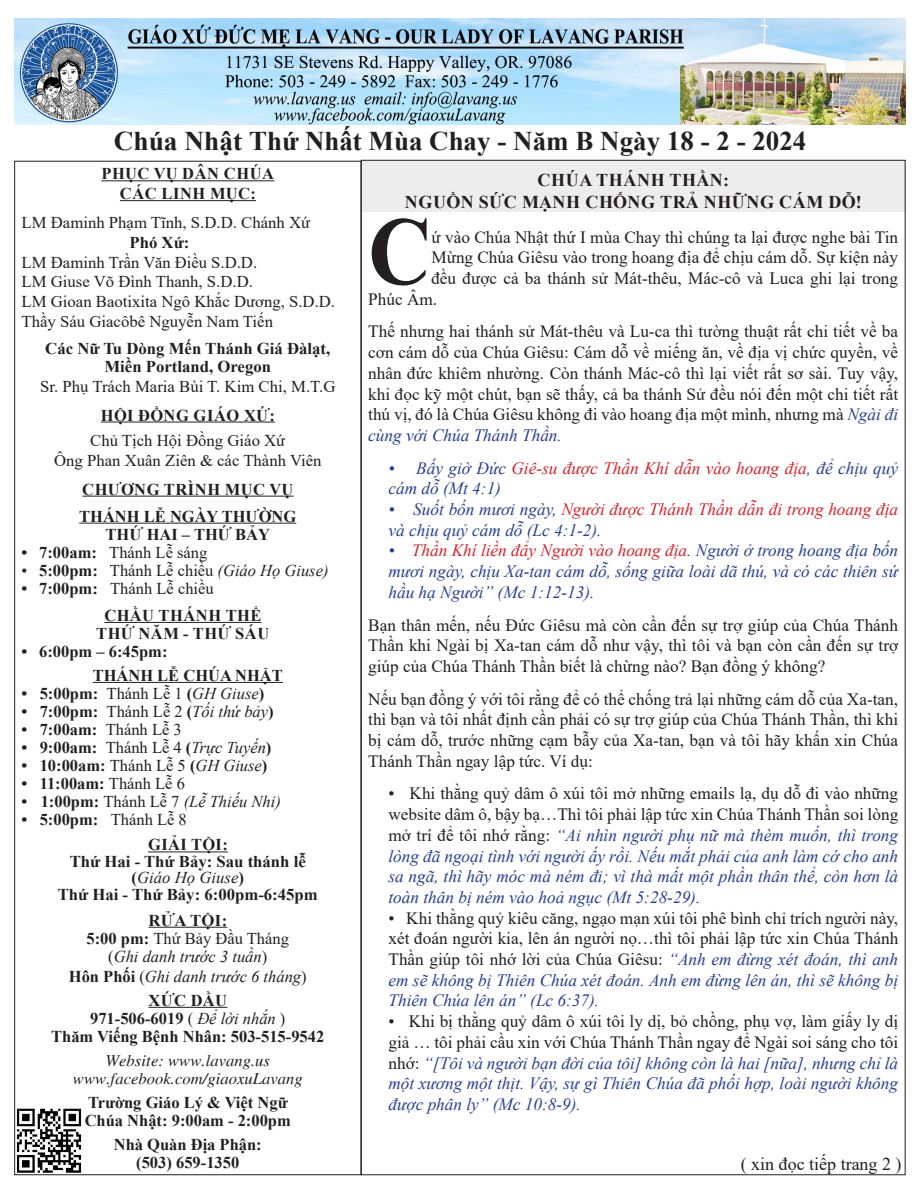
<style>
.page{position:relative;width:918px;height:1188px;background:#fff}
.page>*{position:absolute;margin:0;border:0;box-sizing:border-box;transform-origin:0 0}
.t1{font:700 97.05px "Times New Roman";color:#231f20;scale:.9 1}
.t2{font:700 27px "Times New Roman";color:#231f20}
.t3{font:700 18px "Times New Roman";letter-spacing:.035em;color:#231f20}
.t4{font:18px "Times New Roman";color:#231f20}
.t5{font:17.25px/20.7px "Times New Roman";color:#231f20;text-align:justify}
.t6{font:italic 17.25px/20.7px "Times New Roman";color:#253f8e;text-align:justify}
.t7{font:700 16.5px "Times New Roman";color:#231f20}
.t8{font:16.5px "Times New Roman";color:#231f20}
.t9{font:italic 16.5px "Times New Roman";color:#231f20}
.t10{font:700 16.5px/27px "Times New Roman";letter-spacing:.035em;color:#231f20}
.t11{font:16.5px "VNI Times Italic";color:#231f20}
.t12{font:700 16.5px "Times New Roman";letter-spacing:.025em;color:#231f20}
.t13{font:700 16.5px "Times New Roman";letter-spacing:.02em;color:#231f20}
.s1{font-weight:700}
.s2{font-style:italic}
.s3{font-weight:400}
.s4{font-weight:400;font-style:italic}
.s5{font-weight:700;font-style:normal}
.s6{font-style:normal}
.s7{font-style:italic;color:#253f8e}
.s8{color:#d1232a}
.s9{font-style:normal;color:#231f20}
</style>
<div class="page">
<div style="left:362px;top:160px;width:544px;height:52px;background:#ededed"></div>
<hr style="left:101px;top:180px;width:173px;height:1px;background:#231f20">
<hr style="left:120px;top:200px;width:136px;height:1px;background:#231f20">
<hr style="left:101px;top:422px;width:174px;height:1px;background:#231f20">
<hr style="left:82px;top:496px;width:212px;height:1px;background:#231f20">
<hr style="left:79px;top:523px;width:217px;height:1px;background:#231f20">
<hr style="left:104px;top:622px;width:157px;height:1px;background:#231f20">
<hr style="left:93px;top:682px;width:190px;height:1px;background:#231f20">
<hr style="left:148px;top:852px;width:80px;height:1px;background:#231f20">
<hr style="left:149px;top:927px;width:78px;height:1px;background:#231f20">
<hr style="left:149px;top:1007px;width:78px;height:1px;background:#231f20">
<img style="left:15px;top:18px;width:891px;height:106px">
<img style="left:14px;top:1107px;width:71px;height:69px">
<p class="t2" style="left:114px;top:121px;width:694px">Chúa Nhật Thứ Nhất Mùa Chay - Năm B Ngày 18 - 2 - 2024</p>
<p class="t3" style="left:538px;top:167px;width:193px">CHÚA THÁNH THẦN:</p>
<p class="t3" style="left:405px;top:189px;width:458px">NGUỒN SỨC MẠNH CHỐNG TRẢ NHỮNG CÁM DỖ!</p>
<p class="t1" style="left:368px;top:182px;width:72px">C</p>
<p class="t10" style="left:101px;top:160px;width:174px">PHỤC VỤ DÂN CHÚA</p>
<p class="t10" style="left:120px;top:180px;width:137px">CÁC LINH MỤC:</p>
<p class="t8" style="left:22px;top:211px;width:290px">LM Đaminh Phạm Tĩnh, S.D.D. Chánh Xứ</p>
<p class="t7" style="left:130px;top:230px;width:61px">Phó Xứ:</p>
<p class="t8" style="left:22px;top:250px;width:237px">LM Đaminh Trần Văn Điều S.D.D.</p>
<p class="t8" style="left:22px;top:270px;width:233px">LM Giuse Võ Đình Thanh, S.D.D.</p>
<p class="t8" style="left:22px;top:290px;width:315px">LM Gioan Baotixita Ngô Khắc Dương, S.D.D.</p>
<p class="t8" style="left:22px;top:310px;width:253px">Thầy Sáu Giacôbê Nguyễn Nam Tiến</p>
<p class="t7" style="left:45px;top:337px;width:287px">Các Nữ Tu Dòng Mến Thánh Giá Đàlạt,</p>
<p class="t7" style="left:105px;top:355px;width:168px">Miền Portland, Oregon</p>
<p class="t8" style="left:40px;top:375px;width:297px">Sr. Phụ Trách Maria Bùi T. Kim Chi, M.T.G</p>
<p class="t13" style="left:101px;top:403px;width:175px">HỘI ĐỒNG GIÁO XỨ:</p>
<p class="t8" style="left:90px;top:429px;width:197px">Chủ Tịch Hội Đồng Giáo Xứ</p>
<p class="t8" style="left:54px;top:449px;width:269px">Ông Phan Xuân Ziên &amp; các Thành Viên</p>
<p class="t12" style="left:82px;top:477px;width:213px">CHƯƠNG TRÌNH MỤC VỤ</p>
<p class="t7" style="left:79px;top:504px;width:219px">THÁNH LỄ NGÀY THƯỜNG</p>
<p class="t7" style="left:106px;top:522px;width:166px">THỨ HAI – THỨ BẢY</p>
<p class="t8" style="left:22px;top:540px;width:187px"><span class="s1">• 7:00am:</span> Thánh Lễ sáng</p>
<p class="t8" style="left:22px;top:558px;width:308px">• <span class="s1">5:00pm:</span> Thánh Lễ chiều <span class="s2">(Giáo Họ Giuse)</span></p>
<p class="t10" style="left:104px;top:574px;width:159px;text-indent:-83px">• 7:00pm: <span class="s3">Thánh Lễ chiều<br></span>CHẦU THÁNH THỂ</p>
<p class="t10" style="left:96px;top:619px;width:175px">THỨ NĂM - THỨ SÁU</p>
<p class="t7" style="left:22px;top:639px;width:147px">• 6:00pm – 6:45pm:</p>
<p class="t7" style="left:93px;top:663px;width:192px">THÁNH LỄ CHÚA NHẬT</p>
<p class="t7" style="left:22px;top:681px;width:244px">• 5:00pm: <span class="s3">Thánh Lễ 1</span> (<span class="s4">GH Giuse</span>)</p>
<p class="t7" style="left:22px;top:699px;width:254px">• 7:00pm: <span class="s3">Thánh Lễ 2</span> (<span class="s4">Tối thứ bảy</span>)</p>
<p class="t7" style="left:22px;top:717px;width:162px">• 7:00am: <span class="s3">Thánh Lễ 3</span></p>
<p class="t7" style="left:22px;top:735px;width:251px">• 9:00am: <span class="s3">Thánh Lễ 4</span> (<span class="s4">Trực Tuyến</span>)</p>
<p class="t7" style="left:22px;top:753px;width:247px">• 10:00am: <span class="s3">Thánh Lễ 5</span> (<span class="s4">GH Giuse</span>)</p>
<p class="t7" style="left:22px;top:771px;width:165px">• 11:00am: <span class="s3">Thánh Lễ 6</span></p>
<p class="t9" style="left:22px;top:790px;width:261px"><span class="s5">• 1:00pm:</span> <span class="s6">Thánh Lễ 7</span> (Lễ Thiếu Nhi)</p>
<p class="t7" style="left:22px;top:807px;width:167px">• 5:00pm: <span class="s3">Thánh Lễ 8</span></p>
<p class="t7" style="left:148px;top:833px;width:81px">GIẢI TỘI:</p>
<p class="t7" style="left:70px;top:850px;width:238px">Thứ Hai - Thứ Bảy: Sau thánh lễ</p>
<p class="t9" style="left:132px;top:867px;width:114px"><span class="s5">(</span>Giáo Họ Giuse<span class="s5">)</span></p>
<p class="t7" style="left:58px;top:883px;width:262px">Thứ Hai - Thứ Bảy: 6:00pm-6:45pm</p>
<p class="t7" style="left:149px;top:908px;width:80px">RỬA TỘI:</p>
<p class="t8" style="left:87px;top:927px;width:204px"><span class="s1">5:00 pm:</span> Thứ Bảy Đầu Tháng</p>
<p class="t9" style="left:108px;top:945px;width:160px"><span class="s6">(</span>Ghi danh trước 3 tuần<span class="s6">)</span></p>
<p class="t9" style="left:69px;top:965px;width:239px"><span class="s5">Hôn Phối</span> <span class="s6">(</span>Ghi danh trước 6 tháng<span class="s6">)</span></p>
<p class="t7" style="left:149px;top:988px;width:80px">XỨC DẦU</p>
<p class="t7" style="left:90px;top:1006px;width:197px">971-506-6019 <span class="s3">(</span> <span class="s4">Để lời nhắn</span> <span class="s3">)</span></p>
<p class="t7" style="left:51px;top:1024px;width:275px">Thăm Viếng Bệnh Nhân: 503-515-9542</p>
<p class="t11" style="left:105px;top:1048px;width:166px">Website: www.lavang.us</p>
<p class="t11" style="left:73px;top:1066px;width:231px">www.facebook.com/giaoxuLavang</p>
<p class="t7" style="left:88px;top:1090px;width:201px">Trường Giáo Lý &amp; Việt Ngữ</p>
<p class="t7" style="left:85px;top:1108px;width:208px">Chúa Nhật: 9:00am - 2:00pm</p>
<p class="t7" style="left:114px;top:1132px;width:150px">Nhà Quàn Địa Phận:</p>
<p class="t7" style="left:136px;top:1150px;width:105px">(503) 659-1350</p>
<p class="t4" style="left:741px;top:1152px;width:162px">( xin đọc tiếp trang 2 )</p>
<p class="t5" style="left:431px;top:226px;width:468px">ứ vào Chúa Nhật thứ I mùa Chay thì chúng ta lại được nghe bài Tin</p>
<p class="t5" style="left:431px;top:247px;width:468px">Mừng Chúa Giêsu vào trong hoang địa để chịu cám dỗ. Sự kiện này</p>
<p class="t5" style="left:431px;top:267px;width:468px">đều được cả ba thánh sử Mát-thêu, Mác-cô và Luca ghi lại trong</p>
<p class="t5" style="left:368px;top:288px;width:70px">Phúc Âm.</p>
<p class="t5" style="left:368px;top:321px;width:532px">Thế nhưng hai thánh sử Mát-thêu và Lu-ca thì tường thuật rất chi tiết về ba cơn cám dỗ của Chúa Giêsu: Cám dỗ về miếng ăn, về địa vị chức quyền, về nhân đức khiêm nhường. Còn thánh Mác-cô thì lại viết rất sơ sài. Tuy vậy, khi đọc kỹ một chút, bạn sẽ thấy, cả ba thánh Sử đều nói đến một chi tiết rất thú vị, đó là Chúa Giêsu không đi vào hoang địa một mình, nhưng mà <span class="s7">Ngài đi cùng với Chúa Thánh Thần.</span></p>
<p class="t6" style="left:388px;top:457px;width:511px">• Bấy giờ Đức <span class="s8">Giê-su được Thần Khí dẫn vào hoang địa</span>, để chịu quỷ cám dỗ (Mt 4:1)</p>
<p class="t6" style="left:388px;top:499px;width:511px">• Suốt bốn mươi ngày, <span class="s8">Người được Thánh Thần dẫn đi trong hoang địa </span>và chịu quỷ cám dỗ (Lc 4:1-2).</p>
<p class="t6" style="left:388px;top:540px;width:511px">• <span class="s8">Thần Khí liền đẩy Người vào hoang địa</span>. Người ở trong hoang địa bốn mươi ngày, chịu Xa-tan cám dỗ, sống giữa loài dã thú, và có các thiên sứ hầu hạ Người” (Mc 1:12-13).</p>
<p class="t5" style="left:368px;top:614px;width:532px">Bạn thân mến, nếu Đức Giêsu mà còn cần đến sự trợ giúp của Chúa Thánh Thần khi Ngài bị Xa-tan cám dỗ như vậy, thì tôi và bạn còn cần đến sự trợ giúp của Chúa Thánh Thần biết là chừng nào? Bạn đồng ý không?</p>
<p class="t5" style="left:368px;top:688px;width:532px">Nếu bạn đồng ý với tôi rằng để có thể chống trả lại những cám dỗ của Xa-tan, thì bạn và tôi nhất định cần phải có sự trợ giúp của Chúa Thánh Thần, thì khi bị cám dỗ, trước những cạm bẫy của Xa-tan, bạn và tôi hãy khấn xin Chúa Thánh Thần ngay lập tức. Ví dụ:</p>
<p class="t6" style="left:388px;top:783px;width:511px"><span class="s9">• Khi thằng quỷ dâm ô xúi tôi mở những emails lạ, dụ dỗ đi vào những website dâm ô, bậy bạ…Thì tôi phải lập tức xin Chúa Thánh Thần soi lòng mở trí để tôi nhớ rằng:</span> “Ai nhìn người phụ nữ mà thèm muốn, thì trong lòng đã ngoại tình với người ấy rồi. Nếu mắt phải của anh làm cớ cho anh sa ngã, thì hãy móc mà ném đi; vì thà mất một phần thân thể, còn hơn là toàn thân bị ném vào hoả ngục (Mt 5:28-29).</p>
<p class="t5" style="left:388px;top:907px;width:511px">• Khi thằng quỷ kiêu căng, ngạo mạn xúi tôi phê bình chỉ trích người này, xét đoán người kia, lên án người nọ…thì tôi phải lập tức xin Chúa Thánh Thần giúp tôi nhớ lời của Chúa Giêsu: <span class="s7">“Anh em đừng xét đoán, thì anh em sẽ không bị Thiên Chúa xét đoán. Anh em đừng lên án, thì sẽ không bị Thiên Chúa lên án” (Lc 6:37).</span></p>
<p class="t6" style="left:388px;top:1011px;width:511px"><span class="s9">• Khi bị thằng quỷ dâm ô xúi tôi ly dị, bỏ chồng, phụ vợ, làm giấy ly dị giả … tôi phải cầu xin với Chúa Thánh Thần ngay để Ngài soi sáng cho tôi nhớ:</span> “[Tôi và người bạn đời của tôi] không còn là hai [nữa], nhưng chỉ là một xương một thịt. Vậy, sự gì Thiên Chúa đã phối hợp, loài người không được phân ly” (Mc 10:8-9).</p>
</div>
